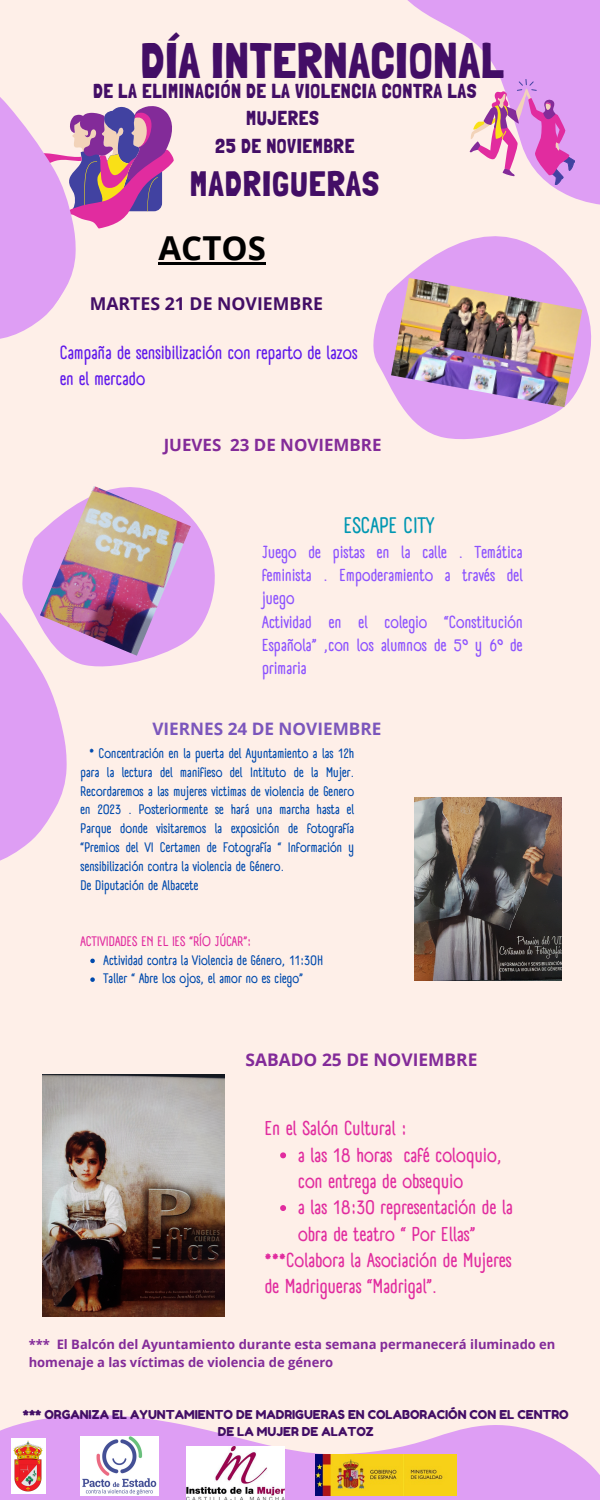
<style>
.page{position:relative;width:600px;height:1500px;background:#feefe8}
.page>*{position:absolute;margin:0;border:0;box-sizing:border-box;transform-origin:0 0}
.t1{font:49.8px "Londrina Solid";letter-spacing:.01em;color:#430e66}
.t2{font:35.2px "Londrina Solid";letter-spacing:.03em;color:#430e66}
.t3{font:700 33px "Open Sans";color:#000}
.t4{font:700 22px "A Day Without Sun Text";color:#0097b2}
.t5{font:20.2px/27.8px "Londrina Solid";letter-spacing:.03em;color:#430e66;text-align:center}
.t6{font:700 19.6px/26.3px "A Day Without Sun Text";color:#e12c9f}
.t7{font:700 18.4px/25.5px "A Day Without Sun Text";color:#5e17eb}
.t8{font:700 17.7px "Open Sans";color:#430e66}
.t9{font:700 17.4px "Open Sans";color:#832b99}
.t10{font:700 17.2px "Open Sans";color:#7b56bc}
.t11{font:700 17px/23.2px "A Day Without Sun Text";color:#8c52ff;text-align:justify}
.t12{font:700 16.9px "Open Sans";color:#832b99}
.t13{font:700 13.5px/18.8px "A Day Without Sun Text";color:#004aad;text-align:justify}
.t14{font:700 13.5px "A Day Without Sun Text";color:#e12c9f}
.t15{font:700 13px/18px "Open Sans";color:#832b99}
.t16{font:12.3px/16.5px "Fredoka One";color:#430e66;text-align:center}
</style>
<div class="page">
<svg style="left:137px;top:518px;width:78px;height:144px;fill:#de9ef4"></svg>
<svg style="left:136px;top:106px;width:38px;height:106px"></svg>
<svg style="left:381px;top:369px;width:206px;height:71px"></svg>
<svg style="left:373px;top:0;width:227px;height:369px"></svg>
<svg style="left:0;top:533px;width:137px;height:431px"></svg>
<svg style="left:0;top:97px;width:136px;height:242px"></svg>
<svg style="left:469px;top:79px;width:106px;height:106px"></svg>
<svg style="left:0;top:1156px;width:600px;height:344px"></svg>
<img style="left:40px;top:486px;width:151px;height:170px">
<img style="left:391px;top:278px;width:191px;height:129px">
<img style="left:415px;top:798px;width:147px;height:182px">
<img style="left:81px;top:1437px;width:77px;height:58px">
<img style="left:12px;top:1438px;width:34px;height:56px">
<img style="left:316px;top:1455px;width:141px;height:40px">
<img style="left:186px;top:1446px;width:99px;height:54px">
<img style="left:43px;top:1075px;width:181px;height:242px">
<svg style="left:280px;top:1152px;width:6px;height:6px"></svg>
<svg style="left:280px;top:1205px;width:6px;height:6px"></svg>
<hr style="left:159px;top:262px;width:107px;height:3px;background:#000">
<svg style="left:90px;top:959px;width:5px;height:4px"></svg>
<svg style="left:90px;top:977px;width:5px;height:5px"></svg>
<p class="t1" style="left:141px;top:31px;width:365px">DÍA INTERNACIONAL</p>
<p class="t5" style="left:93px;top:77px;width:385px">DE LA ELIMINACIÓN DE LA VIOLENCIA CONTRA LAS<br>MUJERES</p>
<p class="t5" style="left:215px;top:132px;width:141px">25 DE NOVIEMBRE</p>
<p class="t2" style="left:190px;top:163px;width:191px">MADRIGUERAS</p>
<p class="t3" style="left:159px;top:225px;width:109px">ACTOS</p>
<p class="t8" style="left:90px;top:291px;width:235px">MARTES 21 DE NOVIEMBRE</p>
<p class="t7" style="left:60px;top:340px;width:299px">Campaña de sensibilización con reparto de lazos en el mercado</p>
<p class="t12" style="left:164px;top:433px;width:219px">JUEVES 23 DE NOVIEMBRE</p>
<p class="t4" style="left:344px;top:512px;width:92px">ESCAPE CITY</p>
<p class="t11" style="left:262px;top:541px;width:262px">Juego de pistas en la calle . Temática feminista . Empoderamiento a través del juego</p>
<p class="t11" style="left:262px;top:610px;width:262px">Actividad en el colegio “Constitución Española” ,con los alumnos de 5º y 6º de primaria</p>
<p class="t10" style="left:152px;top:717px;width:230px">VIERNES 24 DE NOVIEMBRE</p>
<p class="t13" style="left:81px;top:744px;width:275px;text-indent:9px">* Concentración en la puerta del Ayuntamiento a las 12h para la lectura del manifieso del Intituto de la Mujer.<br>Recordaremos a las mujeres victimas de violencia de Genero en 2023 . Posteriormente se hará una marcha hasta el Parque donde visitaremos la exposición de fotografía “Premios del VI Certamen de Fotografía “ Información y sensibilización contra la violencia de Género.</p>
<p class="t13" style="left:81px;top:875px;width:119px">De Diputación de Albacete</p>
<p class="t14" style="left:81px;top:933px;width:172px">ACTIVIDADES EN EL IES “RÍO JÚCAR”:</p>
<p class="t13" style="left:104px;top:951px;width:221px">Actividad contra la Violencia de Género, 11:30H</p>
<p class="t13" style="left:104px;top:969px;width:201px">Taller “ Abre los ojos, el amor no es ciego”</p>
<p class="t9" style="left:246px;top:1047px;width:233px">SABADO 25 DE NOVIEMBRE</p>
<p class="t6" style="left:265px;top:1116px;width:144px">En el Salón Cultural :</p>
<p class="t6" style="left:298px;top:1142px;width:206px">a las 18 horas café coloquio, con entrega de obsequio</p>
<p class="t6" style="left:298px;top:1195px;width:216px">a las 18:30 representación de la obra de teatro “ Por Ellas”</p>
<p class="t6" style="left:265px;top:1247px;width:249px">***Colabora la Asociación de Mujeres de Madrigueras “Madrigal”.</p>
<p class="t15" style="left:29px;top:1335px;width:528px">*** El Balcón del Ayuntamiento durante esta semana permanecerá iluminado en homenaje a las víctimas de violencia de género</p>
<p class="t16" style="left:23px;top:1406px;width:547px">*** ORGANIZA EL AYUNTAMIENTO DE MADRIGUERAS EN COLABORACIÓN CON EL CENTRO<br>DE LA MUJER DE ALATOZ</p>
</div>
